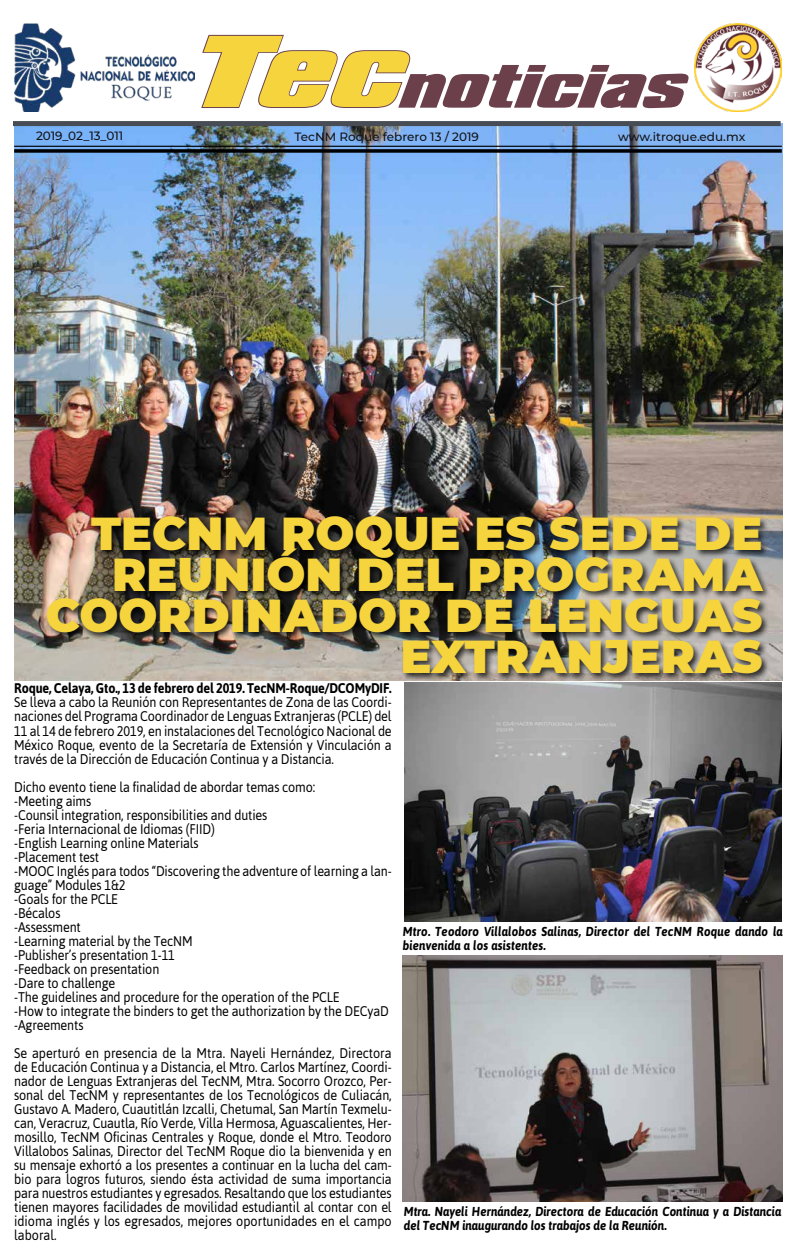
<style>
.page{position:relative;width:796px;height:1255px;background:#fff}
.page>*{position:absolute;margin:0;border:0;box-sizing:border-box;transform-origin:0 0}
.t1{font:900 46px/41px "Montserrat";color:#f5d43d;text-align:right}
.t2{font:14px/14px "Asap";letter-spacing:-.01em;color:#000;text-align:justify;scale:.9 1}
.t3{font:700 14px "Asap";letter-spacing:-.01em;color:#000;scale:.9 1}
.t4{font:italic 700 13px/14px "Asap";color:#000;scale:.9 1}
.t5{font:500 12px "Montserrat";color:#131216}
</style>
<div class="page">
<img style="left:14px;top:123px;width:768px;height:557px">
<div style="left:13px;top:121px;width:767px;height:5px;background:#474c55"></div>
<hr style="left:14px;top:146px;width:767px;height:1px;background:#000">
<svg style="left:14px;top:149px;width:767px;height:4px;background:#0e141b"></svg>
<svg style="left:201px;top:34px;width:487px;height:75px"></svg>
<img style="left:694px;top:23px;width:87px;height:88px">
<img style="left:14px;top:24px;width:180px;height:87px">
<div style="left:45px;top:515px;width:726px;height:167px;background:#000;opacity:.75"></div>
<img style="left:404px;top:682px;width:377px;height:239px">
<img style="left:403px;top:955px;width:380px;height:246px">
<p class="t5" style="left:36px;top:127px;width:89px">2019_02_13_011</p>
<p class="t5" style="left:294px;top:128px;width:186px">TecNM Roque febrero 13 / 2019</p>
<p class="t5" style="left:618px;top:128px;width:129px">www.itroque.edu.mx</p>
<h1 class="t1" style="left:46px;top:510px;width:718px">TECNM ROQUE ES SEDE DE<br>REUNIÓN DEL PROGRAMA<br>COORDINADOR DE LENGUAS<br>EXTRANJERAS</h1>
<p class="t3" style="left:14px;top:680px;width:421px">Roque, Celaya, Gto., 13 de febrero del 2019. TecNM-Roque/DCOMyDIF.</p>
<p class="t2" style="left:14px;top:695px;width:421px">Se lleva a cabo la Reunión con Representantes de Zona de las Coordi&shy;naciones del Programa Coordinador de Lenguas Extranjeras (PCLE) del 11 al 14 de febrero 2019, en instalaciones del Tecnológico Nacional de México Roque, evento de la Secretaría de Extensión y Vinculación a través de la Dirección de Educación Continua y a Distancia.</p>
<p class="t2" style="left:14px;top:779px;width:421px;text-align:left">Dicho evento tiene la finalidad de abordar temas como:<br>-Meeting aims<br>-Counsil integration, responsibilities and duties<br>-Feria Internacional de Idiomas (FIID)<br>-English Learning online Materials<br>-Placement test<br>-MOOC Inglés para todos “Discovering the adventure of learning a lan&shy;guage” Modules 1&amp;2<br>-Goals for the PCLE<br>-Bécalos<br>-Assessment<br>-Learning material by the TecNM<br>-Publisher’s presentation 1-11<br>-Feedback on presentation<br>-Dare to challenge<br>-The guidelines and procedure for the operation of the PCLE<br>-How to integrate the binders to get the authorization by the DECyaD -Agreements</p>
<p class="t2" style="left:14px;top:1045px;width:421px">Se aperturó en presencia de la Mtra. Nayeli Hernández, Directora de Educación Continua y a Distancia, el Mtro. Carlos Martínez, Coordi&shy;nador de Lenguas Extranjeras del TecNM, Mtra. Socorro Orozco, Per&shy;sonal del TecNM y representantes de los Tecnológicos de Culiacán, Gustavo A. Madero, Cuautitlán Izcalli, Chetumal, San Martín Texmelu&shy;can, Veracruz, Cuautla, Río Verde, Villa Hermosa, Aguascalientes, Her&shy;mosillo, TecNM Oficinas Centrales y Roque, donde el Mtro. Teodoro Villalobos Salinas, Director del TecNM Roque dio la bienvenida y en su mensaje exhortó a los presentes a continuar en la lucha del cam&shy;bio para logros futuros, siendo ésta actividad de suma importancia para nuestros estudiantes y egresados. Resaltando que los estudiantes tienen mayores facilidades de movilidad estudiantil al contar con el idioma inglés y los egresados, mejores oportunidades en el campo laboral.</p>
<p class="t4" style="left:403px;top:924px;width:424px">Mtro. Teodoro Villalobos Salinas, Director del TecNM Roque dando la bienvenida a los asistentes.</p>
<p class="t4" style="left:404px;top:1204px;width:421px">Mtra. Nayeli Hernández, Directora de Educación Continua y a Distancia del TecNM inaugurando los trabajos de la Reunión.</p>
</div>
